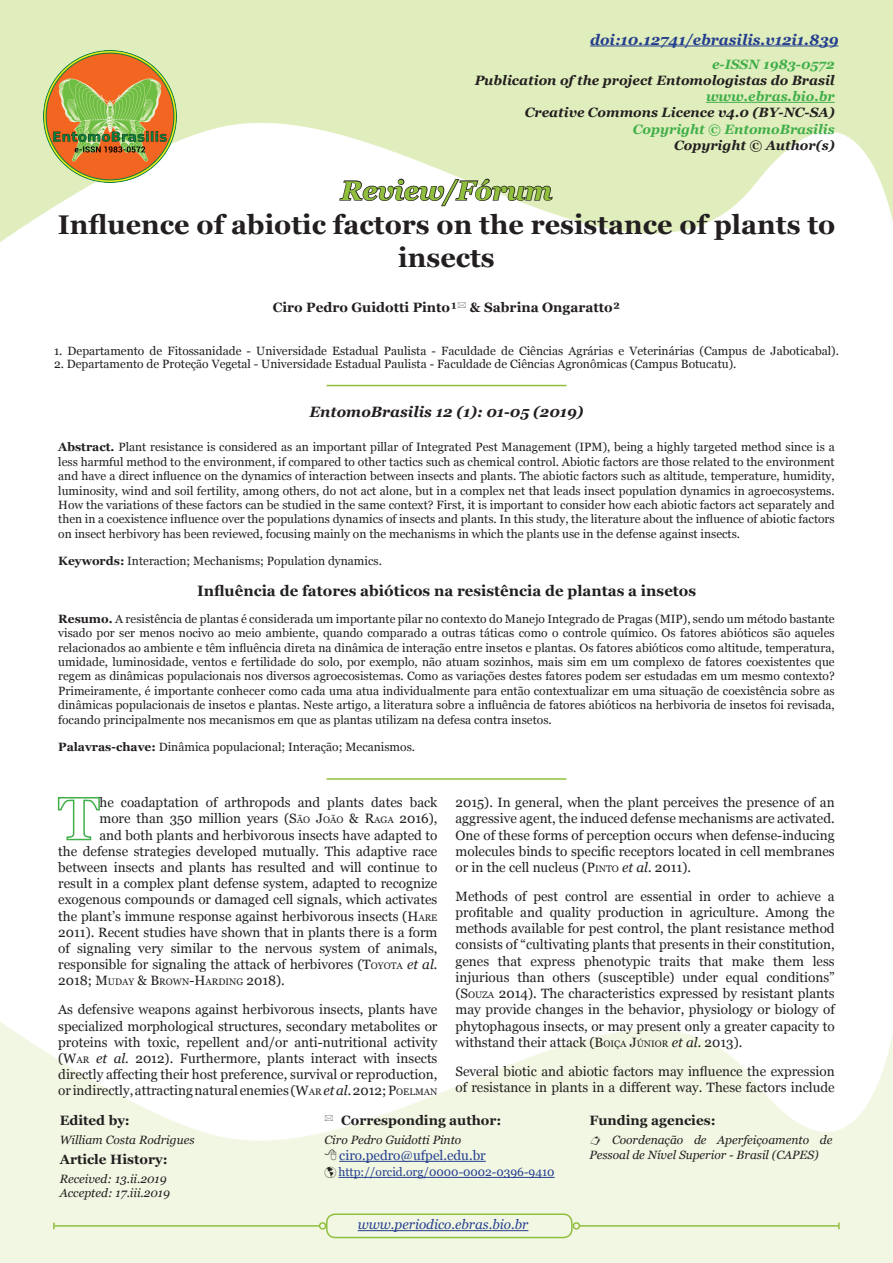
<style>
.page{position:relative;width:893px;height:1263px;background:#fff}
.page>*{position:absolute;margin:0;border:0;box-sizing:border-box;transform-origin:0 0}
.Titulo{font:700 27px/32.4px "Georgia";color:#231f20;text-align:center}
.Subtitulo_Sumario{font:italic 700 27px "Georgia";color:#90bf3e}
.Titulo_Resumo{font:700 15px "Georgia";color:#231f20}
.t1{font:italic 700 15px "Georgia";color:#253f8e}
.t2{font:italic 700 15px "Georgia";color:#231f20}
.t3{font:13.5px/16.2px "Georgia";color:#231f20;text-align:justify}
.t4{font:italic 700 13.5px "Georgia";color:#231f20}
.Editor_Secao{font:700 13.5px "Georgia";color:#231f20}
.t5{font:italic 700 13.5px "Georgia";color:#40ae49}
.Autores{font:700 13.5px "Georgia";color:#231f20}
.t6{font:italic 13.5px "Georgia";color:#253f8e}
.Editor_Secao_text{font:13.5px "Georgia";color:#253f8e}
.Resumo{font:12px/14.4px "Georgia";color:#231f20;text-align:justify}
.Editor_Secao_text-2{font:italic 12px/14.4px "Georgia";color:#231f20}
.Editor_Secao_text-3{font:12px "Georgia";color:#253f8e}
.t7{font:9.45px "Georgia";color:#231f20}
.s1{font-weight:700}
.s2{font-style:inherit}
.s3{font-size:9.45px}
.s4{font-style:italic}
.s5{font-size:13.5px}
.s6{color:#231f20}
</style>
<div class="page">
<img style="left:0;top:1022px;width:893px;height:241px">
<img style="left:0;top:0;width:893px;height:242px">
<hr style="left:358px;top:1230px;width:170px;height:1px;background:#253f8e">
<div style="left:326px;top:1213px;width:247px;height:25px;border:2px solid #90bf3e;border-radius:9px"></div>
<hr style="left:706px;top:102px;width:129px;height:1px;background:#40ae49">
<hr style="left:54px;top:1225px;width:266px;height:1px;background:#90bf3e">
<div style="left:319px;top:1222px;width:7px;height:7px;border:2px solid #90bf3e;border-radius:50%"></div>
<svg style="left:53px;top:1222px;width:2px;height:7px"></svg>
<hr style="left:579px;top:1225px;width:260px;height:1px;background:#90bf3e">
<div style="left:573px;top:1222px;width:7px;height:7px;border:2px solid #90bf3e;border-radius:50%"></div>
<svg style="left:838px;top:1222px;width:2px;height:7px"></svg>
<img style="left:44px;top:50px;width:132px;height:133px">
<hr style="left:327px;top:385px;width:239px;height:1px;background:#90bf3e">
<hr style="left:327px;top:778px;width:239px;height:2px;background:#90bf3e">
<svg style="left:57px;top:797px;width:43px;height:44px"></svg>
<hr style="left:590px;top:46px;width:248px;height:1px;background:#253f8e">
<hr style="left:339px;top:1161px;width:147px;height:1px;background:#253f8e">
<hr style="left:338px;top:1177px;width:217px;height:1px;background:#253f8e">
<svg style="left:338px;top:171px;width:216px;height:39px"></svg>
<svg style="left:325px;top:1115px;width:8px;height:6px"></svg>
<svg style="left:325px;top:1149px;width:11px;height:11px"></svg>
<svg style="left:590px;top:1136px;width:10px;height:9px"></svg>
<p class="t1" style="left:590px;top:30px;width:250px">doi:10.12741/ebrasilis.v12i1.839</p>
<p class="t5" style="left:712px;top:55px;width:124px">e-ISSN 1983-0572</p>
<p class="t4" style="left:475px;top:71px;width:362px">Publication of the project Entomologistas do Brasil</p>
<p class="t5" style="left:706px;top:88px;width:130px">www.ebras.bio.br</p>
<p class="t4" style="left:525px;top:104px;width:311px">Creative Commons Licence v4.0 (BY-NC-SA)</p>
<p class="t5" style="left:633px;top:120px;width:203px">Copyright © EntomoBrasilis</p>
<p class="t4" style="left:674px;top:136px;width:162px">Copyright © Author(s)</p>
<p class="Subtitulo_Sumario" style="left:341px;top:173px;width:213px">Review/Fórum</p>
<p class="Titulo" style="left:58px;top:209px;width:779px">Influence of abiotic factors on the resistance of plants to insects</p>
<p class="Autores" style="left:273px;top:299px;width:349px">Ciro Pedro Guidotti Pinto¹ &amp; Sabrina Ongaratto²</p>
<p class="Resumo" style="left:54px;top:344px;width:786px">1. Departamento de Fitossanidade - Universidade Estadual Paulista - Faculdade de Ciências Agrárias e Veterinárias (Campus de Jaboticabal).</p>
<p class="Resumo" style="left:54px;top:357px;width:684px">2. Departamento de Proteção Vegetal - Universidade Estadual Paulista - Faculdade de Ciências Agronômicas (Campus Botucatu).</p>
<p class="t2" style="left:309px;top:402px;width:276px">EntomoBrasilis 12 (1): 01-05 (2019)</p>
<p class="Resumo" style="left:58px;top:440px;width:778px"><span class="s1">Abstract.</span> Plant resistance is considered as an important pillar of Integrated Pest Management (IPM), being a highly targeted method since is a less harmful method to the environment, if compared to other tactics such as chemical control. Abiotic factors are those related to the environment and have a direct influence on the dynamics of interaction between insects and plants. The abiotic factors such as altitude, temperature, humidity, luminosity, wind and soil fertility, among others, do not act alone, but in a complex net that leads insect population dynamics in agroecosystems.<br>How the variations of these factors can be studied in the same context? First, it is important to consider how each abiotic factors act separately and then in a coexistence influence over the populations dynamics of insects and plants. In this study, the literature about the influence of abiotic factors on insect herbivory has been reviewed, focusing mainly on the mechanisms in which the plants use in the defense against insects.</p>
<p class="Resumo" style="left:58px;top:554px;width:325px"><span class="s1">Keywords:</span> Interaction; Mechanisms; Population dynamics.</p>
<p class="Titulo_Resumo" style="left:197px;top:581px;width:501px">Influência de fatores abióticos na resistência de plantas a insetos</p>
<p class="Resumo" style="left:58px;top:612px;width:778px"><span class="s1">Resumo.</span> A resistência de plantas é considerada um importante pilar no contexto do Manejo Integrado de Pragas (MIP), sendo um método bastante visado por ser menos nocivo ao meio ambiente, quando comparado a outras táticas como o controle químico. Os fatores abióticos são aqueles relacionados ao ambiente e têm influência direta na dinâmica de interação entre insetos e plantas. Os fatores abióticos como altitude, temperatura, umidade, luminosidade, ventos e fertilidade do solo, por exemplo, não atuam sozinhos, mais sim em um complexo de fatores coexistentes que regem as dinâmicas populacionais nos diversos agroecosistemas. Como as variações destes fatores podem ser estudadas em um mesmo contexto?<br>Primeiramente, é importante conhecer como cada uma atua individualmente para então contextualizar em uma situação de coexistência sobre as dinâmicas populacionais de insetos e plantas. Neste artigo, a literatura sobre a influência de fatores abióticos na herbivoria de insetos foi revisada, focando principalmente nos mecanismos em que as plantas utilizam na defesa contra insetos.</p>
<p class="Resumo" style="left:58px;top:740px;width:358px"><span class="s1">Palavras-chave:</span> Dinâmica populacional; Interação; Mecanismos.</p>
<p class="t3" style="left:58px;top:795px;width:381px;text-align:right">he coadaptation of arthropods and plants dates back<br>more than 350 million years (<span class="s2">S</span><span class="s3">ÃO</span> <span class="s2">J</span><span class="s3">OÃO</span> <span class="s2">&amp; R</span><span class="s3">AGA</span> 2016),<br>and both plants and herbivorous insects have adapted to<br>the defense strategies developed mutually. This adaptive race between insects and plants has resulted and will continue to result in a complex plant defense system, adapted to recognize exogenous compounds or damaged cell signals, which activates the plant’s immune response against herbivorous insects (<span class="s2">H</span><span class="s3">ARE </span>2011). Recent studies have shown that in plants there is a form of signaling very similar to the nervous system of animals, responsible for signaling the attack of herbivores (<span class="s2">T</span><span class="s3">OYOTA</span> <span class="s4">et al.</span></p>
<p class="t7" style="left:58px;top:976px;width:228px"><span class="s5">2018;</span> <span class="s5">M</span>UDAY <span class="s5">&amp; B</span>ROWN<span class="s5">-H</span>ARDING <span class="s5">2018).</span></p>
<p class="t3" style="left:58px;top:1002px;width:381px">As defensive weapons against herbivorous insects, plants have specialized morphological structures, secondary metabolites or proteins with toxic, repellent and/or anti-nutritional activity (<span class="s2">W</span><span class="s3">AR</span> <span class="s4">et al.</span> 2012). Furthermore, plants interact with insects directly affecting their host preference, survival or reproduction, or indirectly, attracting natural enemies (<span class="s2">W</span><span class="s3">AR</span> <span class="s4">et al.</span> 2012; <span class="s2">P</span><span class="s3">OELMAN</span></p>
<p class="t3" style="left:455px;top:795px;width:381px">2015). In general, when the plant perceives the presence of an aggressive agent, the induced defense mechanisms are activated.<br>One of these forms of perception occurs when defense-inducing molecules binds to specific receptors located in cell membranes or in the cell nucleus (<span class="s2">P</span><span class="s3">INTO</span> <span class="s4">et al.</span> 2011).</p>
<p class="t3" style="left:455px;top:888px;width:381px">Methods of pest control are essential in order to achieve a profitable and quality production in agriculture. Among the methods available for pest control, the plant resistance method consists of “cultivating plants that presents in their constitution, genes that express phenotypic traits that make them less injurious than others (susceptible) under equal conditions” (<span class="s2">S</span><span class="s3">OUZA</span> 2014). The characteristics expressed by resistant plants may provide changes in the behavior, physiology or biology of phytophagous insects, or may present only a greater capacity to withstand their attack (<span class="s2">B</span><span class="s3">OIÇA</span> <span class="s2">J</span><span class="s3">ÚNIOR</span> <span class="s4">et al.</span> 2013).</p>
<p class="t3" style="left:455px;top:1063px;width:381px">Several biotic and abiotic factors may influence the expression of resistance in plants in a different way. These factors include</p>
<p class="Editor_Secao" style="left:60px;top:1112px;width:72px">Edited by:</p>
<p class="Editor_Secao_text-2" style="left:60px;top:1132px;width:136px">William Costa Rodrigues</p>
<p class="Editor_Secao" style="left:60px;top:1151px;width:109px">Article History:</p>
<p class="Editor_Secao_text-2" style="left:60px;top:1171px;width:108px">Received: 13.ii.2019</p>
<p class="Editor_Secao_text-2" style="left:60px;top:1186px;width:112px">Accepted: 17.iii.2019</p>
<p class="Editor_Secao" style="left:341px;top:1112px;width:162px">Corresponding author:</p>
<p class="Editor_Secao_text-2" style="left:325px;top:1133px;width:138px">Ciro Pedro Guidotti Pinto</p>
<p class="Editor_Secao_text" style="left:339px;top:1147px;width:148px">ciro.pedro@ufpel.edu.br</p>
<p class="Editor_Secao_text-3" style="left:325px;top:1165px;width:232px"><span class="s6">☑</span> http://orcid.org/0000-0002-0396-9410</p>
<p class="t6" style="left:358px;top:1216px;width:172px">www.periodico.ebras.bio.br</p>
<p class="Editor_Secao" style="left:589px;top:1112px;width:128px">Funding agencies:</p>
<p class="Editor_Secao_text-2" style="left:589px;top:1133px;width:244px;text-indent:23px">Coordenação de Aperfeiçoamento de<br>Pessoal de Nível Superior - Brasil (CAPES)</p>
</div>
